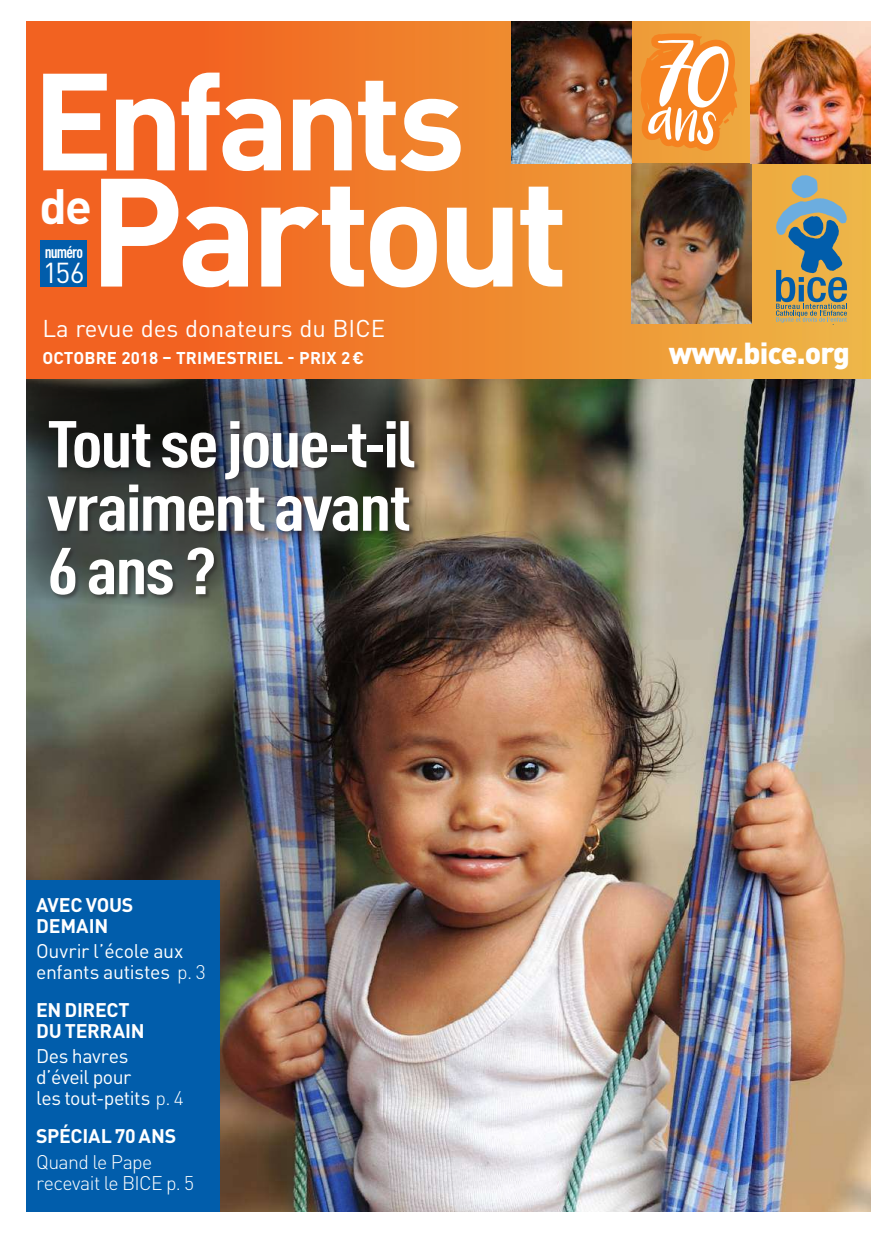
<style>
.page{position:relative;width:893px;height:1234px;background:#fff}
.page>*{position:absolute;margin:0;border:0;box-sizing:border-box;transform-origin:0 0}
.t1{font:700 151.35px "DINOT";letter-spacing:-.05em;color:#fff}
.t2{font:700 135.75px "DINOT";letter-spacing:-.05em;color:#fff}
.t3{font:700 condensed 64.95px/63.3px "DINOT";letter-spacing:-.03em;color:#fff;text-align:justify;scale:1.2 1}
.t4{font:700 48.9px "DINOT";color:#fff}
.t5{font:900 30px "DINOT";letter-spacing:-.025em;color:#fff}
.t6{font:28.5px "DINOT";color:#fff}
.t7{font:24px "DINOT";color:#fff}
.t8{font:19.5px/21px "DINOT";letter-spacing:-.02em;color:#fff}
.t9{font:700 19.5px/21px "DINOT";letter-spacing:-.015em;color:#fff}
.t10{font:300 19.5px/21px "DINOT";letter-spacing:-.03em;color:#fff}
.t11{font:700 16.95px "DINOT";letter-spacing:.01em;color:#fff}
.t12{font:700 condensed 16.65px "DINOT";letter-spacing:-.05em;color:#fff}
.s1{font-weight:300}
</style>
<div class="page">
<img style="left:26px;top:378px;width:845px;height:833px">
<img style="left:26px;top:378px;width:401px;height:234px">
<div style="left:23px;top:879px;width:197px;height:333px;background:#015dab"></div>
<div style="left:21px;top:21px;width:851px;height:357px;background:linear-gradient(to right,#f4571c,#e9b344)"></div>
<div style="left:40px;top:240px;width:47px;height:47px;background:#015dab"></div>
<svg style="left:776px;top:175px;width:71px;height:150px;background:#959779"></svg>
<img style="left:631px;top:163px;width:120px;height:160px">
<img style="left:751px;top:21px;width:120px;height:142px">
<img style="left:511px;top:21px;width:120px;height:142px">
<svg style="left:641px;top:33px;width:96px;height:118px"></svg>
<div style="left:47px;top:420px;width:373px;height:180px;background:#231f20;opacity:.47"></div>
<div style="left:0;top:0;width:25px;height:1233px;background:#fff"></div>
<div style="left:0;top:1211px;width:893px;height:22px;background:#fff"></div>
<h2 class="t2" style="left:32px;top:32px;width:435px">Enfants</h2>
<h3 class="t4" style="left:40px;top:174px;width:54px">de</h3>
<h1 class="t1" style="left:89px;top:133px;width:482px">Partout</h1>
<p class="t12" style="left:45px;top:242px;width:40px">numéro</p>
<h3 class="t6" style="left:43px;top:254px;width:43px">156</h3>
<p class="t7" style="left:43px;top:314px;width:344px">La revue des donateurs du BICE</p>
<p class="t11" style="left:43px;top:347px;width:323px">OCTOBRE 2018 – TRIMESTRIEL - PRIX 2€</p>
<h3 class="t5" style="left:669px;top:333px;width:183px">www.bice.org</h3>
<h3 class="t3" style="left:47px;top:411px;width:308px">Tout se joue-t-il vraiment avant 6 ans ?</h3>
<p class="t9" style="left:36px;top:893px;width:99px">AVEC VOUS<br>DEMAIN</p>
<p class="t8" style="left:36px;top:939px;width:171px">Ouvrir l’école aux enfants autistes <span class="s1">p. 3</span></p>
<p class="t9" style="left:36px;top:998px;width:110px">EN DIRECT<br>DU TERRAIN</p>
<p class="t8" style="left:36px;top:1045px;width:149px">Des havres d’éveil pour<br>les tout-petits <span class="s1">p. 4</span></p>
<p class="t9" style="left:36px;top:1124px;width:142px">SPÉCIAL 70 ANS</p>
<p class="t10" style="left:36px;top:1150px;width:160px">Quand le Pape recevait le BICE p. 5</p>
</div>
